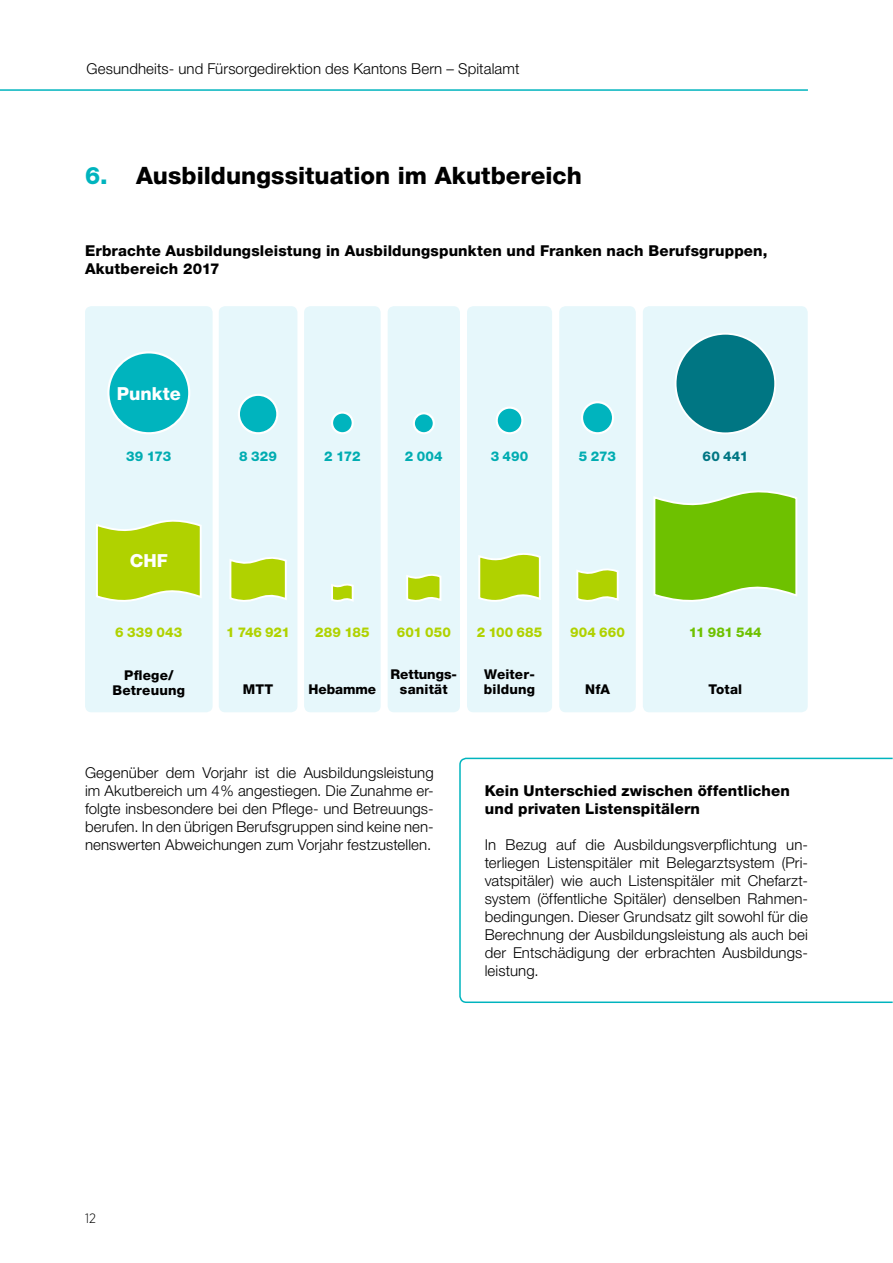
<style>
.page{position:relative;width:893px;height:1263px;background:#fff}
.page>*{position:absolute;margin:0;border:0;box-sizing:border-box;transform-origin:0 0}
.t1{font:800 24px "Helvetica Neue LT Pro";color:#000}
.t2{font:800 18px "Helvetica Neue LT Pro";letter-spacing:.005em;color:#fff}
.t3{font:300 15px/18px "Helvetica Neue LT Pro";letter-spacing:.005em;color:#000;text-align:justify}
.t4{font:800 15px/18px "Helvetica Neue LT Pro";letter-spacing:.01em;color:#000}
.t5{font:800 13.5px/15px "Helvetica Neue LT Pro";letter-spacing:.01em;color:#000;text-align:center}
.t6{font:800 13.5px "Helvetica Neue LT Pro";letter-spacing:.005em;color:#b0d200}
.t7{font:800 13.5px "Helvetica Neue LT Pro";letter-spacing:.005em;color:#00acb1}
.t8{font:800 13.5px "Helvetica Neue LT Pro";letter-spacing:.005em;color:#6ec100}
.t9{font:800 13.5px "Helvetica Neue LT Pro";color:#007683}
.t10{font:300 13.5px "Gotham Narrow";color:#000}
.s1{color:#00b4be}
</style>
<div class="page">
<svg style="left:459px;top:758px;width:433px;height:245px"></svg>
<hr style="left:0;top:89px;width:808px;height:2px;background:#00b4be">
<div style="left:643px;top:306px;width:165px;height:406px;background:#e6f7fb;border-radius:6px"></div>
<div style="left:304px;top:306px;width:77px;height:406px;background:#e6f7fb;border-radius:6px"></div>
<div style="left:559px;top:306px;width:77px;height:406px;background:#e6f7fb;border-radius:6px"></div>
<div style="left:467px;top:306px;width:85px;height:406px;background:#e6f7fb;border-radius:6px"></div>
<div style="left:388px;top:306px;width:72px;height:406px;background:#e6f7fb;border-radius:6px"></div>
<div style="left:85px;top:306px;width:128px;height:406px;background:#e6f7fb;border-radius:6px"></div>
<div style="left:219px;top:306px;width:78px;height:406px;background:#e6f7fb;border-radius:6px"></div>
<div style="left:676px;top:334px;width:99px;height:99px;background:#007683;border-radius:50%"></div>
<div style="left:675px;top:333px;width:101px;height:101px;border:2px solid #fff;border-radius:50%"></div>
<svg style="left:653px;top:490px;width:144px;height:112px;background:#84cb2d"></svg>
<div style="left:332px;top:413px;width:21px;height:20px;background:#00b4be;border-radius:50%"></div>
<div style="left:331px;top:411px;width:23px;height:23px;border:2px solid #fff;border-radius:50%"></div>
<svg style="left:331px;top:584px;width:23px;height:18px"></svg>
<div style="left:582px;top:402px;width:31px;height:31px;background:#00b4be;border-radius:50%"></div>
<div style="left:581px;top:401px;width:33px;height:33px;border:2px solid #fff;border-radius:50%"></div>
<svg style="left:576px;top:568px;width:43px;height:34px"></svg>
<div style="left:497px;top:408px;width:25px;height:25px;background:#00b4be;border-radius:50%"></div>
<div style="left:496px;top:406px;width:27px;height:28px;border:2px solid #fff;border-radius:50%"></div>
<svg style="left:478px;top:553px;width:63px;height:49px;background:#c0dc3e"></svg>
<div style="left:414px;top:413px;width:20px;height:20px;background:#00b4be;border-radius:50%"></div>
<div style="left:413px;top:412px;width:22px;height:22px;border:2px solid #fff;border-radius:50%"></div>
<svg style="left:406px;top:574px;width:35px;height:28px"></svg>
<div style="left:108px;top:352px;width:81px;height:81px;background:#00b4be;border-radius:50%"></div>
<div style="left:107px;top:351px;width:83px;height:83px;border:2px solid #fff;border-radius:50%"></div>
<svg style="left:96px;top:520px;width:106px;height:82px;background:#bcd930"></svg>
<div style="left:239px;top:395px;width:38px;height:38px;background:#00b4be;border-radius:50%"></div>
<div style="left:238px;top:394px;width:40px;height:40px;border:2px solid #fff;border-radius:50%"></div>
<svg style="left:229px;top:557px;width:58px;height:45px;background:#c1dc41"></svg>
<p class="t3" style="left:87px;top:60px;width:434px">Gesundheits- und Fürsorgedirektion des Kantons Bern – Spitalamt</p>
<h1 class="t1" style="left:85px;top:161px;width:498px"><span class="s1">6.</span> Ausbildungssituation im Akutbereich</h1>
<p class="t4" style="left:85px;top:241px;width:684px">Erbrachte Ausbildungsleistung in Ausbildungspunkten und Franken nach Berufsgruppen,<br>Akutbereich 2017</p>
<p class="t2" style="left:117px;top:383px;width:66px">Punkte</p>
<p class="t7" style="left:126px;top:448px;width:47px">39 173</p>
<p class="t7" style="left:239px;top:448px;width:39px">8 329</p>
<p class="t7" style="left:324px;top:448px;width:38px">2 172</p>
<p class="t7" style="left:405px;top:448px;width:39px">2 004</p>
<p class="t7" style="left:491px;top:448px;width:39px">3 490</p>
<p class="t7" style="left:579px;top:448px;width:39px">5 273</p>
<p class="t9" style="left:703px;top:448px;width:47px">60 441</p>
<p class="t2" style="left:130px;top:550px;width:40px">CHF</p>
<p class="t6" style="left:115px;top:624px;width:69px">6 339 043</p>
<p class="t5" style="left:112px;top:668px;width:74px">Pflege/<br>Betreuung</p>
<p class="t6" style="left:226px;top:624px;width:65px">1 746 921</p>
<p class="t5" style="left:243px;top:682px;width:32px">MTT</p>
<p class="t6" style="left:315px;top:624px;width:56px">289 185</p>
<p class="t5" style="left:309px;top:682px;width:69px">Hebamme</p>
<p class="t6" style="left:397px;top:624px;width:56px">601 050</p>
<p class="t5" style="left:391px;top:667px;width:68px">Rettungs&shy;sanität</p>
<p class="t6" style="left:477px;top:624px;width:67px">2 100 685</p>
<p class="t5" style="left:484px;top:667px;width:53px;text-align:left">Weiter&shy;bildung</p>
<p class="t6" style="left:570px;top:624px;width:56px">904 660</p>
<p class="t5" style="left:585px;top:682px;width:26px">NfA</p>
<p class="t8" style="left:689px;top:624px;width:74px">11 981 544</p>
<p class="t5" style="left:708px;top:682px;width:35px">Total</p>
<p class="t3" style="left:85px;top:763px;width:350px">Gegenüber dem Vorjahr ist die Ausbildungsleistung im Akutbereich um 4% angestiegen. Die Zunahme er&shy;folgte insbesondere bei den Pflege- und Betreuungs&shy;berufen. In den übrigen Berufsgruppen sind keine nen&shy;nenswerten Abweichungen zum Vorjahr festzustellen.</p>
<p class="t4" style="left:485px;top:781px;width:307px">Kein Unterschied zwischen öffentlichen und privaten Listenspitälern</p>
<p class="t3" style="left:485px;top:835px;width:325px">In Bezug auf die Ausbildungsverpflichtung un&shy;terliegen Listenspitäler mit Belegarztsystem (Pri&shy;vatspitäler) wie auch Listenspitäler mit Chefarzt&shy;system (öffentliche Spitäler) denselben Rahmen&shy;bedingungen. Dieser Grundsatz gilt sowohl für die Berechnung der Ausbildungsleistung als auch bei der Entschädigung der erbrachten Ausbildungs&shy;leistung.</p>
<p class="t10" style="left:85px;top:1210px;width:12px">12</p>
</div>
